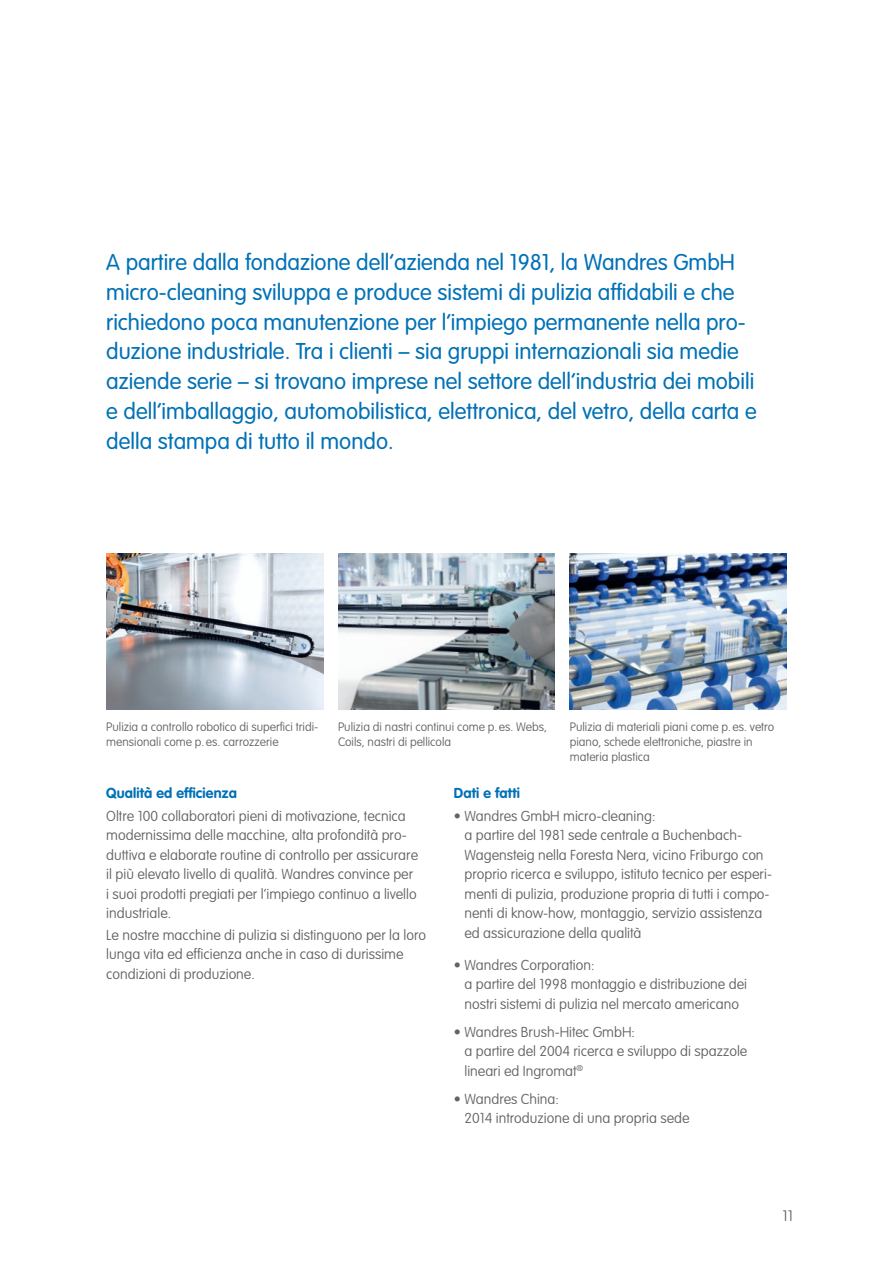
<style>
.page{position:relative;width:893px;height:1263px;background:#fff}
.page>*{position:absolute;margin:0;border:0;box-sizing:border-box;transform-origin:0 0}
.t1{font:300 22.5px/29.7px "VAG Rounded Std";color:#0071b7}
.t2{font:100 15px "VAG Rounded Std";color:#636366}
.t3{font:100 14.25px/19.5px "VAG Rounded Std";color:#636366}
.t4{font:700 14.25px "VAG Rounded Std";letter-spacing:.01em;color:#0071b7}
.t5{font:100 12px/15px "VAG Rounded Std";color:#636366}
</style>
<div class="page">
<img style="left:106px;top:554px;width:217px;height:156px">
<img style="left:570px;top:554px;width:217px;height:156px">
<img style="left:338px;top:554px;width:217px;height:156px">
<p class="t1" style="left:106px;top:248px;width:652px">A partire dalla fondazione dell’azienda nel 1981, la Wandres GmbH micro-cleaning sviluppa e produce sistemi di pulizia affidabili e che richiedono poca manutenzione per l’impiego permanente nella pro&shy;duzione industriale. Tra i clienti – sia gruppi internazionali sia medie aziende serie – si trovano imprese nel settore dell’industria dei mobili e dell’imballaggio, automobilistica, elettronica, del vetro, della carta e della stampa di tutto il mondo.</p>
<p class="t5" style="left:106px;top:720px;width:214px">Pulizia a controllo robotico di superfici tridi&shy;mensionali come p.es. carrozzerie</p>
<p class="t5" style="left:338px;top:720px;width:210px">Pulizia di nastri continui come p.es. Webs,<br>Coils, nastri di pellicola</p>
<p class="t5" style="left:570px;top:720px;width:206px">Pulizia di materiali piani come p.es. vetro piano, schede elettroniche, piastre in materia plastica</p>
<p class="t4" style="left:106px;top:785px;width:132px">Qualità ed efficienza</p>
<p class="t3" style="left:106px;top:806px;width:313px">Oltre 100 collaboratori pieni di motivazione, tecnica modernissima delle macchine, alta profondità pro&shy;duttiva e elaborate routine di controllo per assicurare il più elevato livello di qualità. Wandres convince per i suoi prodotti pregiati per l’impiego continuo a livello industriale.</p>
<p class="t3" style="left:106px;top:925px;width:321px">Le nostre macchine di pulizia si distinguono per la loro lunga vita ed efficienza anche in caso di durissime condizioni di produzione.</p>
<p class="t4" style="left:454px;top:785px;width:67px">Dati e fatti</p>
<p class="t3" style="left:464px;top:806px;width:309px;text-indent:-11px">• Wandres GmbH micro-cleaning:<br>a partire del 1981 sede centrale a Buchenbach-Wagensteig nella Foresta Nera, vicino Friburgo con proprio ricerca e sviluppo, istituto tecnico per esperi&shy;menti di pulizia, produzione propria di tutti i compo&shy;nenti di know-how, montaggio, servizio assistenza ed assicurazione della qualità</p>
<p class="t3" style="left:464px;top:955px;width:284px;text-indent:-11px">• Wandres Corporation:<br>a partire del 1998 montaggio e distribuzione dei nostri sistemi di pulizia nel mercato americano</p>
<p class="t3" style="left:464px;top:1022px;width:284px;text-indent:-11px">• Wandres Brush-Hitec GmbH:<br>a partire del 2004 ricerca e sviluppo di spazzole lineari ed Ingromat<sup>®</sup></p>
<p class="t3" style="left:464px;top:1089px;width:226px;text-indent:-11px">• Wandres China:<br>2014 introduzione di una propria sede</p>
<p class="t2" style="left:782px;top:1207px;width:12px">11</p>
</div>
